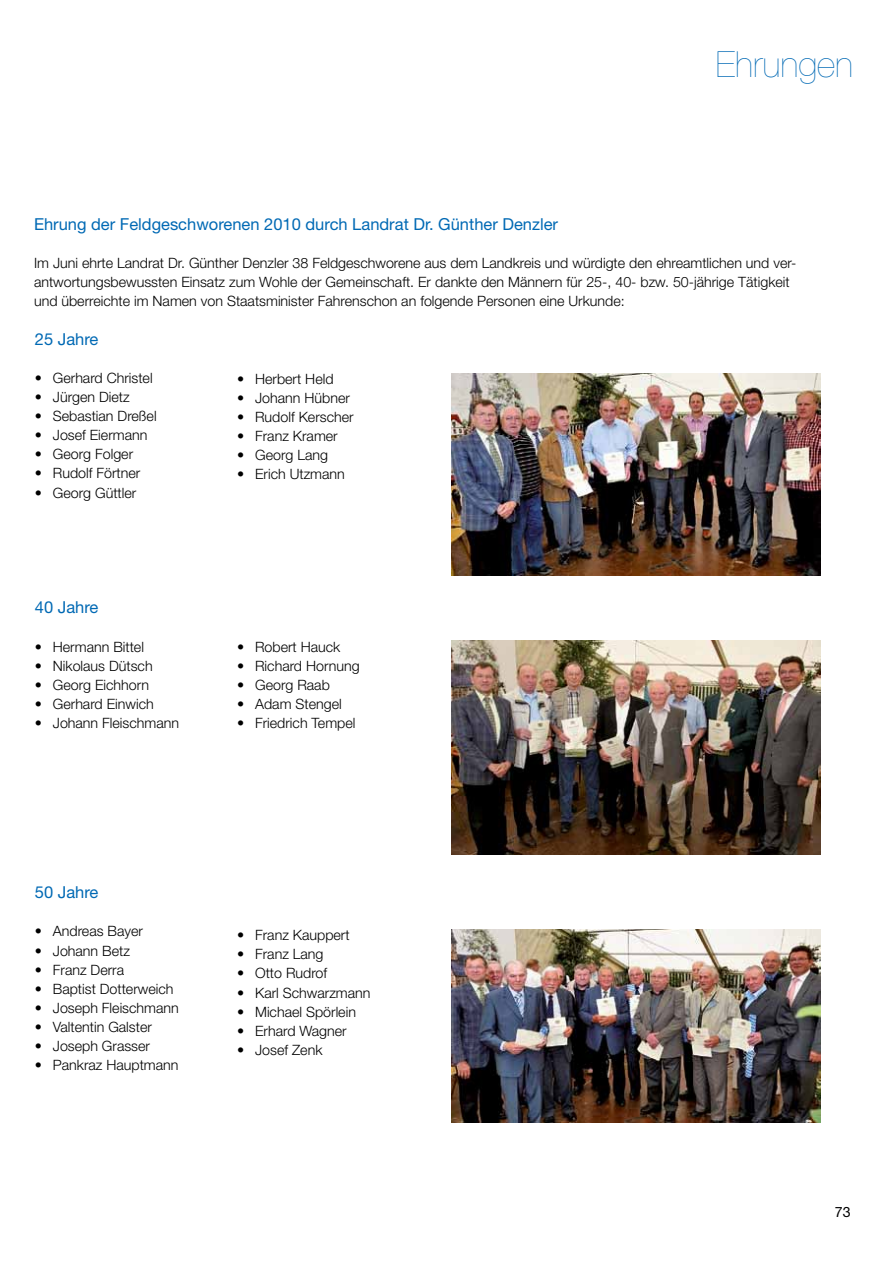
<style>
.page{position:relative;width:889px;height:1263px;background:#fff}
.page>*{position:absolute;margin:0;border:0;box-sizing:border-box;transform-origin:0 0}
.t1{font:200 36px "Helvetica Neue";color:#0069b4}
.t2{font:16.5px "Helvetica Neue";color:#0069b4}
.t3{font:300 14.25px/19.2px "Helvetica Neue";color:#000}
.t4{font:14.25px "Helvetica Neue";color:#000}
</style>
<div class="page">
<img style="left:452px;top:374px;width:368px;height:201px">
<img style="left:452px;top:641px;width:368px;height:213px">
<img style="left:452px;top:930px;width:368px;height:192px">
<h1 class="t1" style="left:716px;top:44px;width:139px">Ehrungen</h1>
<p class="t2" style="left:34px;top:214px;width:525px">Ehrung der Feldgeschworenen 2010 durch Landrat Dr. Günther Denzler</p>
<p class="t3" style="left:34px;top:253px;width:764px">Im Juni ehrte Landrat Dr. Günther Denzler 38 Feldgeschworene aus dem Landkreis und würdigte den ehreamtlichen und ver&shy;antwortungsbewussten Einsatz zum Wohle der Gemeinschaft. Er dankte den Männern für 25-, 40- bzw. 50-jährige Tätigkeit und überreichte im Namen von Staatsminister Fahrenschon an folgende Personen eine Urkunde:</p>
<p class="t2" style="left:35px;top:329px;width:65px">25 Jahre</p>
<p class="t3" style="left:35px;top:368px;width:119px">• Gerhard Christel</p>
<p class="t3" style="left:35px;top:387px;width:96px">• Jürgen Dietz</p>
<p class="t3" style="left:35px;top:406px;width:123px">• Sebastian Dreßel</p>
<p class="t3" style="left:35px;top:425px;width:114px">• Josef Eiermann</p>
<p class="t3" style="left:35px;top:444px;width:100px">• Georg Folger</p>
<p class="t3" style="left:35px;top:463px;width:107px">• Rudolf Förtner</p>
<p class="t3" style="left:35px;top:483px;width:103px">• Georg Güttler</p>
<p class="t3" style="left:237px;top:369px;width:98px">• Herbert Held</p>
<p class="t3" style="left:237px;top:388px;width:114px">• Johann Hübner</p>
<p class="t3" style="left:237px;top:407px;width:118px">• Rudolf Kerscher</p>
<p class="t3" style="left:237px;top:426px;width:102px">• Franz Kramer</p>
<p class="t3" style="left:237px;top:445px;width:92px">• Georg Lang</p>
<p class="t3" style="left:237px;top:464px;width:109px">• Erich Utzmann</p>
<p class="t2" style="left:35px;top:598px;width:65px">40 Jahre</p>
<p class="t3" style="left:35px;top:637px;width:111px">• Hermann Bittel</p>
<p class="t3" style="left:35px;top:656px;width:119px">• Nikolaus Dütsch</p>
<p class="t3" style="left:35px;top:675px;width:116px">• Georg Eichhorn</p>
<p class="t3" style="left:35px;top:694px;width:120px">• Gerhard Einwich</p>
<p class="t3" style="left:35px;top:713px;width:146px">• Johann Fleischmann</p>
<p class="t3" style="left:237px;top:637px;width:105px">• Robert Hauck</p>
<p class="t3" style="left:237px;top:656px;width:124px">• Richard Hornung</p>
<p class="t3" style="left:237px;top:675px;width:94px">• Georg Raab</p>
<p class="t3" style="left:237px;top:694px;width:106px">• Adam Stengel</p>
<p class="t3" style="left:237px;top:713px;width:120px">• Friedrich Tempel</p>
<p class="t2" style="left:35px;top:882px;width:65px">50 Jahre</p>
<p class="t3" style="left:35px;top:921px;width:110px">• Andreas Bayer</p>
<p class="t3" style="left:35px;top:941px;width:97px">• Johann Betz</p>
<p class="t3" style="left:35px;top:960px;width:91px">• Franz Derra</p>
<p class="t3" style="left:35px;top:979px;width:140px">• Baptist Dotterweich</p>
<p class="t3" style="left:35px;top:998px;width:145px">• Joseph Fleischmann</p>
<p class="t3" style="left:35px;top:1017px;width:118px">• Valtentin Galster</p>
<p class="t3" style="left:35px;top:1036px;width:117px">• Joseph Grasser</p>
<p class="t3" style="left:35px;top:1055px;width:145px">• Pankraz Hauptmann</p>
<p class="t3" style="left:237px;top:925px;width:114px">• Franz Kauppert</p>
<p class="t3" style="left:237px;top:944px;width:88px">• Franz Lang</p>
<p class="t3" style="left:237px;top:963px;width:92px">• Otto Rudrof</p>
<p class="t3" style="left:237px;top:983px;width:135px">• Karl Schwarzmann</p>
<p class="t3" style="left:237px;top:1002px;width:120px">• Michael Spörlein</p>
<p class="t3" style="left:237px;top:1021px;width:111px">• Erhard Wagner</p>
<p class="t3" style="left:237px;top:1040px;width:87px">• Josef Zenk</p>
<p class="t4" style="left:835px;top:1203px;width:17px">73</p>
</div>
